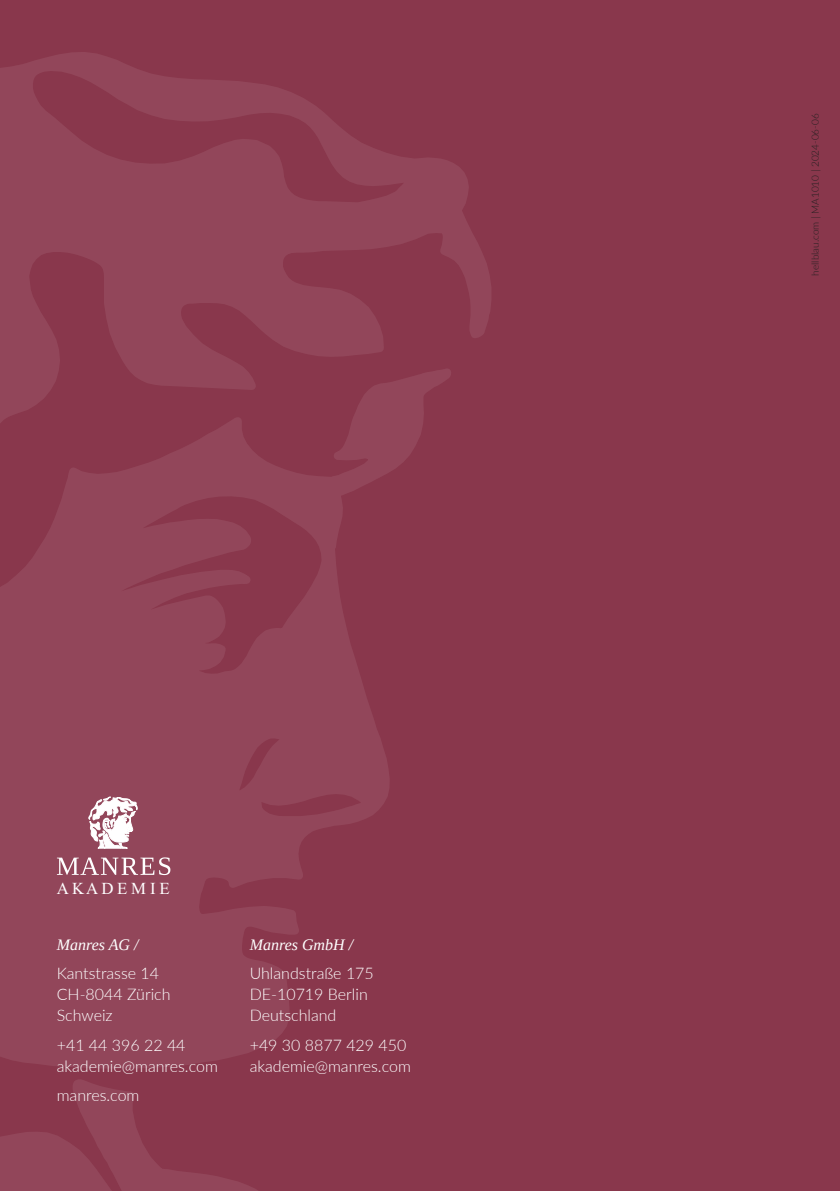
<style>
.page{position:relative;width:840px;height:1191px;background:#fff}
.page>*{position:absolute;margin:0;border:0;box-sizing:border-box;transform-origin:0 0}
.t1{font:16.8px "Times New Roman";letter-spacing:.215em;color:#fff}
.t2{font:300 16px/21px "Lato";color:#fff}
.t3{font:italic 16px "Tinos";color:#fff}
.Cover_Headline{font:300 10px "Lato";color:#231f20}
</style>
<div class="page">
<div style="left:0;top:0;width:839px;height:1191px;background:#89374c"></div>
<svg style="left:0;top:573px;width:389px;height:459px"></svg>
<svg style="left:0;top:52px;width:491px;height:521px"></svg>
<svg style="left:0;top:857px;width:282px;height:334px"></svg>
<svg style="left:88px;top:796px;width:49px;height:53px"></svg>
<p class="t1" style="left:57px;top:876px;width:115px">AKADEMIE</p>
<p class="t3" style="left:57px;top:934px;width:83px">Manres AG /</p>
<p class="t2" style="left:57px;top:962px;width:115px">Kantstrasse 14<br>CH-8044 Zürich<br>Schweiz</p>
<p class="t2" style="left:57px;top:1034px;width:163px">+41 44 396 22 44 akademie@manres.com</p>
<p class="t2" style="left:57px;top:1084px;width:84px">manres.com</p>
<p class="t3" style="left:249px;top:934px;width:105px">Manres GmbH /</p>
<p class="t2" style="left:249px;top:962px;width:126px">Uhlandstraße 175<br>DE-10719 Berlin<br>Deutschland</p>
<p class="t2" style="left:249px;top:1034px;width:163px">+49 30 8877 429 450 akademie@manres.com</p>
<p class="Cover_Headline" style="left:807px;top:275px;width:164px;rotate:-90deg">hellblau.com | MA1010 | 2024-06-06</p>
</div>
